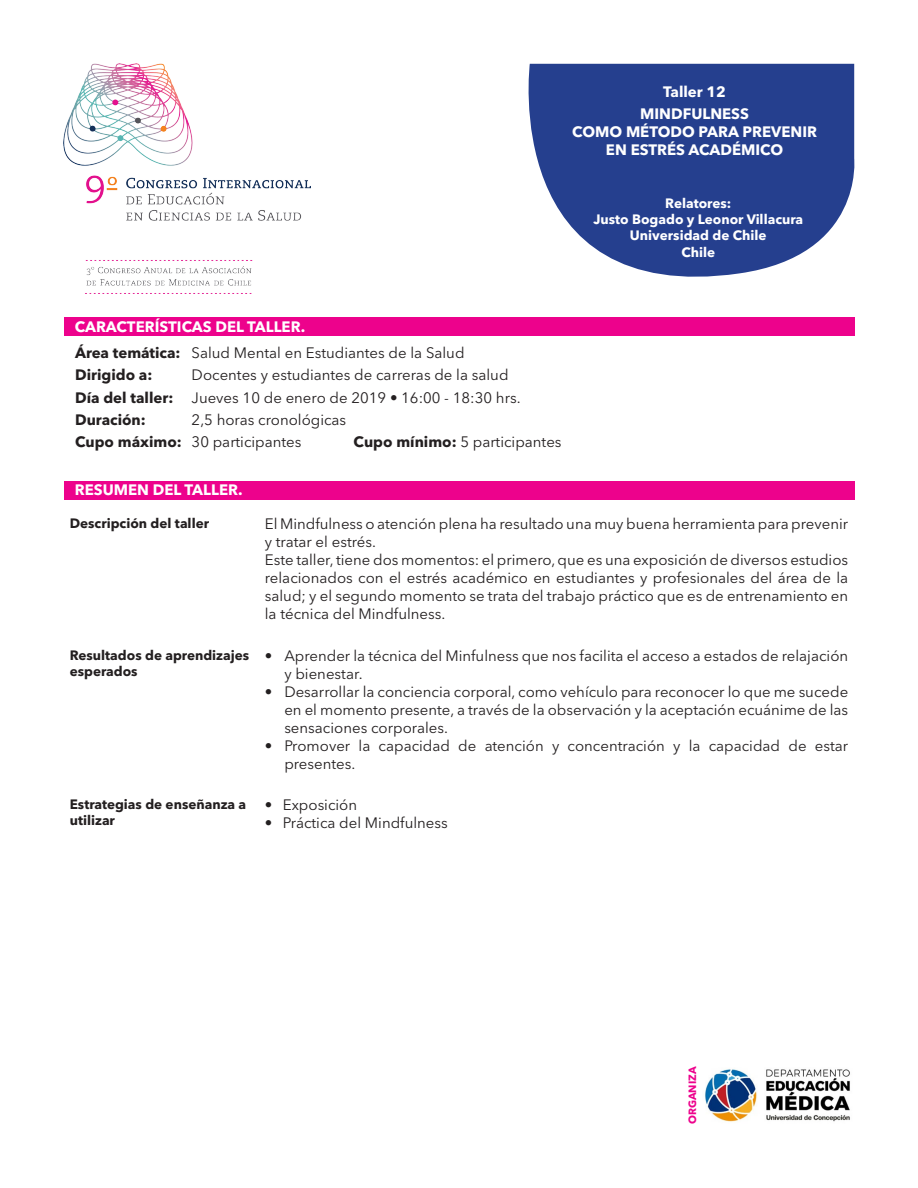
<style>
.page{position:relative;width:918px;height:1188px;background:#fff}
.page>*{position:absolute;margin:0;border:0;box-sizing:border-box;transform-origin:0 0}
.t1{font:15px/18px "Avenir Next LT Pro";color:#231f20}
.t2{font:700 15px/18px "Avenir Next LT Pro";color:#fff;text-align:center}
.t3{font:700 15px/22.2px "Avenir Next LT Pro";color:#231f20}
.t4{font:700 13.5px/16.2px "Avenir Next LT Pro";color:#231f20}
.t5{font:700 13.5px "Avenir Next LT Pro";color:#fff}
.t6{font:700 10.5px "Avenir Next LT Pro";color:#ed028c}
.s1{font-weight:700}
</style>
<div class="page">
<svg style="left:528px;top:64px;width:327px;height:213px;background:#42589d"></svg>
<div style="left:64px;top:318px;width:790px;height:18px;background:#ed028c"></div>
<div style="left:64px;top:481px;width:790px;height:19px;background:#ed028c"></div>
<img style="left:64px;top:64px;width:246px;height:222px">
<img style="left:704px;top:1069px;width:146px;height:53px">
<p class="t2" style="left:663px;top:83px;width:64px">Taller 12</p>
<p class="t2" style="left:572px;top:105px;width:246px">MINDFULNESS<br>COMO MÉTODO PARA PREVENIR<br>EN ESTRÉS ACADÉMICO</p>
<p class="t2" style="left:75px;top:317px;width:232px">CARACTERÍSTICAS DEL TALLER.</p>
<p class="t3" style="left:75px;top:342px;width:108px">Área temática:<br>Dirigido a:<br>Día del taller:<br>Duración:<br>Cupo máximo:</p>
<p class="t2" style="left:75px;top:481px;width:169px">RESUMEN DEL TALLER.</p>
<p class="t1" style="left:192px;top:344px;width:274px">Salud Mental en Estudiantes de la Salud</p>
<p class="t1" style="left:192px;top:366px;width:318px">Docentes y estudiantes de carreras de la salud</p>
<p class="t1" style="left:192px;top:388px;width:330px">Jueves 10 de enero de 2019 • 16:00 - 18:30 hrs.</p>
<p class="t1" style="left:192px;top:411px;width:156px">2,5 horas cronológicas</p>
<p class="t1" style="left:192px;top:433px;width:111px">30 participantes</p>
<p class="t1" style="left:354px;top:433px;width:209px"><span class="s1">Cupo mínimo:</span> 5 participantes</p>
<p class="t5" style="left:665px;top:195px;width:67px">Relatores:</p>
<p class="t5" style="left:593px;top:211px;width:211px">Justo Bogado y Leonor Villacura</p>
<p class="t5" style="left:630px;top:227px;width:138px">Universidad de Chile</p>
<p class="t5" style="left:681px;top:244px;width:35px">Chile</p>
<p class="t4" style="left:70px;top:515px;width:141px">Descripción del taller</p>
<p class="t1" style="left:265px;top:515px;width:585px">El Mindfulness o atención plena ha resultado una muy buena herramienta para prevenir y tratar el estrés.</p>
<p class="t1" style="left:265px;top:551px;width:585px;text-align:justify">Este taller, tiene dos momentos: el primero, que es una exposición de diversos estudios relacionados con el estrés académico en estudiantes y profesionales del área de la salud; y el segundo momento se trata del trabajo práctico que es de entrenamiento en la técnica del Mindfulness.</p>
<p class="t4" style="left:70px;top:647px;width:181px">Resultados de aprendizajes esperados</p>
<p class="t1" style="left:284px;top:647px;width:565px;text-indent:-20px">• Aprender la técnica del Minfulness que nos facilita el acceso a estados de relajación y bienestar.</p>
<p class="t1" style="left:284px;top:683px;width:565px;text-align:justify;text-indent:-20px">• Desarrollar la conciencia corporal, como vehículo para reconocer lo que me sucede en el momento presente, a través de la observación y la aceptación ecuánime de las sensaciones corporales.</p>
<p class="t1" style="left:284px;top:737px;width:565px;text-indent:-20px">• Promover la capacidad de atención y concentración y la capacidad de estar presentes.</p>
<p class="t4" style="left:70px;top:796px;width:178px">Estrategias de enseñanza a utilizar</p>
<p class="t1" style="left:265px;top:796px;width:94px">• Exposición</p>
<p class="t1" style="left:265px;top:814px;width:184px">• Práctica del Mindfulness</p>
<p class="t6" style="left:686px;top:1124px;width:59px;rotate:-90deg">ORGANIZA</p>
</div>
